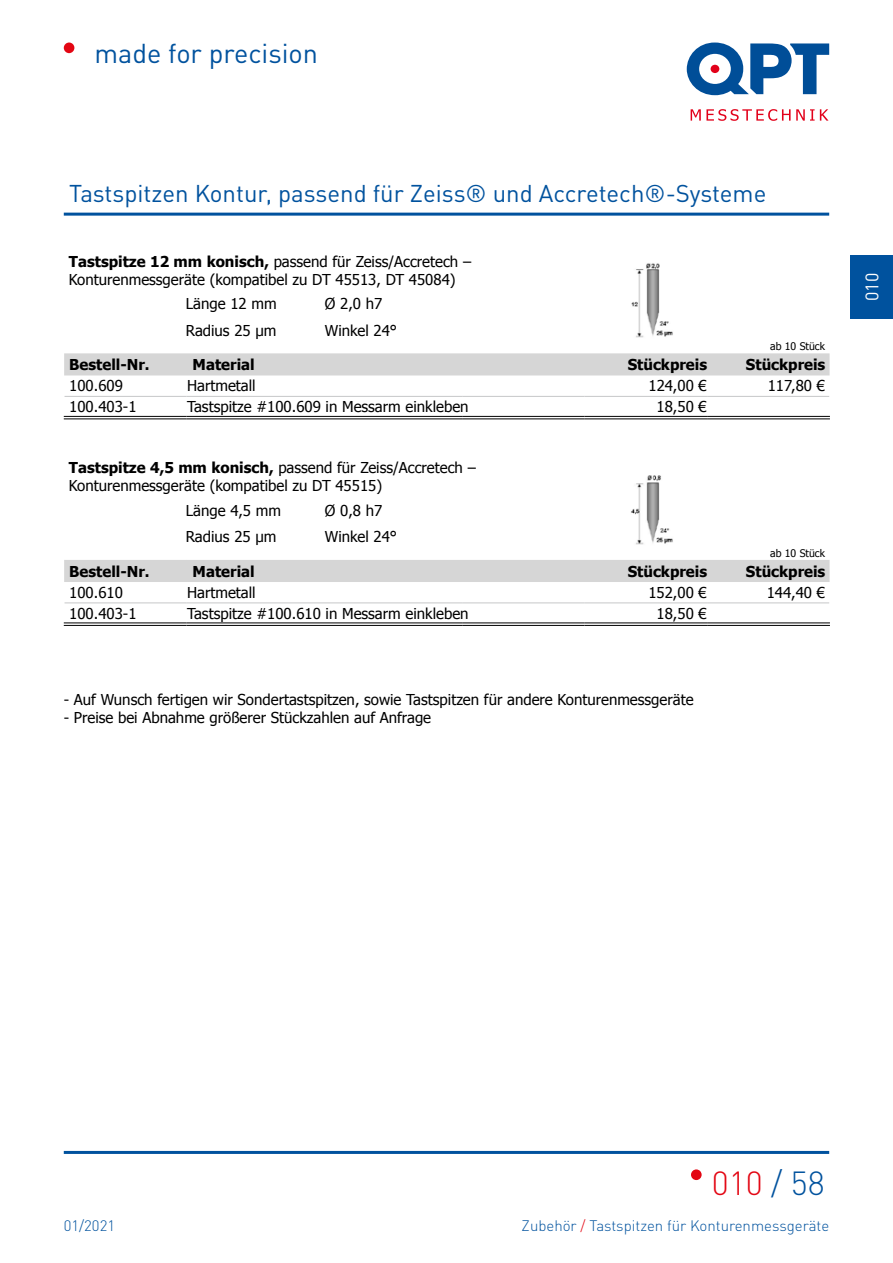
<style>
.page{position:relative;width:893px;height:1263px;background:#fff}
.page>*{position:absolute;margin:0;border:0;box-sizing:border-box;transform-origin:0 0}
.t1{font:300 33px "DINOT";color:#e30613}
.t2{font:27px "DINOT";color:#00529e}
.t3{font:24px "DINOT";color:#00529e}
.t4{font:18px "DINOT";color:#fff}
.t5{font:15px/26.5px "Tahoma";color:#000}
.t6{font:700 15px "Tahoma";color:#000}
.t7{font:300 15px "DINOT";color:#00529e}
.t8{font:10.5px "Tahoma";color:#000}
.s1{font-weight:700}
.s2{color:#00529e}
.s3{color:#e30613}
</style>
<div class="page">
<hr style="left:64px;top:1151px;width:765px;height:3px;background:#00529e">
<svg style="left:687px;top:43px;width:142px;height:52px"></svg>
<svg style="left:691px;top:109px;width:137px;height:12px"></svg>
<hr style="left:64px;top:213px;width:765px;height:3px;background:#00529e">
<div style="left:64px;top:43px;width:10px;height:10px;background:#e30613;border-radius:50%"></div>
<div style="left:850px;top:255px;width:43px;height:64px;background:#00529e"></div>
<div style="left:691px;top:1169px;width:11px;height:11px;background:#e30613;border-radius:50%"></div>
<div style="left:64px;top:353px;width:766px;height:22px;background:#d6d6d6"></div>
<hr style="left:65px;top:396px;width:122px;height:1px;background:#c6c7c8">
<hr style="left:187px;top:396px;width:275px;height:1px;background:#c6c7c8">
<hr style="left:462px;top:396px;width:123px;height:1px;background:#c6c7c8">
<hr style="left:585px;top:396px;width:122px;height:1px;background:#c6c7c8">
<hr style="left:707px;top:396px;width:122px;height:1px;background:#c6c7c8">
<hr style="left:64px;top:416px;width:123px;height:1px;background:#000">
<hr style="left:64px;top:419px;width:123px;height:1px;background:#000">
<hr style="left:187px;top:416px;width:275px;height:1px;background:#000">
<hr style="left:187px;top:419px;width:275px;height:1px;background:#000">
<hr style="left:462px;top:416px;width:123px;height:1px;background:#000">
<hr style="left:462px;top:419px;width:123px;height:1px;background:#000">
<hr style="left:585px;top:416px;width:122px;height:1px;background:#000">
<hr style="left:585px;top:419px;width:122px;height:1px;background:#000">
<hr style="left:707px;top:416px;width:123px;height:1px;background:#000">
<hr style="left:707px;top:419px;width:123px;height:1px;background:#000">
<div style="left:64px;top:560px;width:766px;height:22px;background:#d6d6d6"></div>
<hr style="left:65px;top:602px;width:122px;height:1px;background:#c6c7c8">
<hr style="left:187px;top:602px;width:275px;height:1px;background:#c6c7c8">
<hr style="left:462px;top:602px;width:123px;height:1px;background:#c6c7c8">
<hr style="left:585px;top:602px;width:122px;height:1px;background:#c6c7c8">
<hr style="left:707px;top:602px;width:122px;height:1px;background:#c6c7c8">
<hr style="left:64px;top:623px;width:123px;height:1px;background:#000">
<hr style="left:64px;top:625px;width:123px;height:1px;background:#000">
<hr style="left:187px;top:623px;width:275px;height:1px;background:#000">
<hr style="left:187px;top:625px;width:275px;height:1px;background:#000">
<hr style="left:462px;top:623px;width:123px;height:1px;background:#000">
<hr style="left:462px;top:625px;width:123px;height:1px;background:#000">
<hr style="left:585px;top:623px;width:122px;height:1px;background:#000">
<hr style="left:585px;top:625px;width:122px;height:1px;background:#000">
<hr style="left:707px;top:623px;width:123px;height:1px;background:#000">
<hr style="left:707px;top:625px;width:123px;height:1px;background:#000">
<img style="left:631px;top:263px;width:42px;height:75px">
<img style="left:631px;top:475px;width:42px;height:70px">
<h2 class="t2" style="left:95px;top:37px;width:225px">made for precision</h2>
<h3 class="t3" style="left:69px;top:178px;width:699px">Tastspitzen Kontur, passend für Zeiss® und Accretech®-Systeme</h3>
<p class="t5" style="left:69px;top:251px;width:404px;line-height:18px"><span class="s1">Tastspitze 12 mm konisch,</span> passend für Zeiss/Accretech –<br>Konturenmessgeräte (kompatibel zu DT 45513, DT 45084)</p>
<p class="t5" style="left:186px;top:290px;width:92px">Länge 12 mm<br>Radius 25 µm</p>
<p class="t5" style="left:325px;top:290px;width:74px">Ø 2,0 h7<br>Winkel 24°</p>
<p class="t6" style="left:69px;top:354px;width:82px">Bestell-Nr.</p>
<p class="t6" style="left:193px;top:354px;width:64px">Material</p>
<p class="t6" style="left:628px;top:354px;width:81px">Stückpreis</p>
<p class="t6" style="left:746px;top:354px;width:81px">Stückpreis</p>
<p class="t5" style="left:69px;top:372px;width:55px">100.609</p>
<p class="t5" style="left:187px;top:372px;width:70px">Hartmetall</p>
<p class="t5" style="left:648px;top:372px;width:60px">124,00 €</p>
<p class="t5" style="left:768px;top:372px;width:59px">117,80 €</p>
<p class="t5" style="left:69px;top:393px;width:69px">100.403-1</p>
<p class="t5" style="left:187px;top:393px;width:283px">Tastspitze #100.609 in Messarm einkleben</p>
<p class="t5" style="left:657px;top:393px;width:52px">18,50 €</p>
<p class="t8" style="left:770px;top:339px;width:56px">ab 10 Stück</p>
<p class="t5" style="left:69px;top:458px;width:408px;line-height:18px"><span class="s1">Tastspitze 4,5 mm konisch,</span> passend für Zeiss/Accretech –<br>Konturenmessgeräte (kompatibel zu DT 45515)</p>
<p class="t5" style="left:186px;top:496px;width:97px">Länge 4,5 mm<br>Radius 25 µm</p>
<p class="t5" style="left:325px;top:496px;width:74px">Ø 0,8 h7<br>Winkel 24°</p>
<p class="t6" style="left:69px;top:561px;width:82px">Bestell-Nr.</p>
<p class="t6" style="left:193px;top:561px;width:64px">Material</p>
<p class="t6" style="left:628px;top:561px;width:81px">Stückpreis</p>
<p class="t6" style="left:746px;top:561px;width:81px">Stückpreis</p>
<p class="t5" style="left:69px;top:579px;width:55px">100.610</p>
<p class="t5" style="left:187px;top:579px;width:70px">Hartmetall</p>
<p class="t5" style="left:648px;top:579px;width:60px">152,00 €</p>
<p class="t5" style="left:767px;top:579px;width:60px">144,40 €</p>
<p class="t5" style="left:69px;top:599px;width:69px">100.403-1</p>
<p class="t5" style="left:187px;top:599px;width:283px">Tastspitze #100.610 in Messarm einkleben</p>
<p class="t5" style="left:657px;top:599px;width:52px">18,50 €</p>
<p class="t8" style="left:770px;top:546px;width:56px">ab 10 Stück</p>
<p class="t5" style="left:64px;top:685px;width:631px">- Auf Wunsch fertigen wir Sondertastspitzen, sowie Tastspitzen für andere Konturenmessgeräte</p>
<p class="t5" style="left:64px;top:703px;width:369px">- Preise bei Abnahme größerer Stückzahlen auf Anfrage</p>
<p class="t4" style="left:861px;top:301px;width:30px;rotate:-90deg">010</p>
<h1 class="t1" style="left:712px;top:1162px;width:114px">010 <span class="s2">/ 58</span></h1>
<p class="t7" style="left:64px;top:1216px;width:53px">01/2021</p>
<p class="t7" style="left:522px;top:1216px;width:309px">Zubehör <span class="s3">/</span> Tastspitzen für Konturenmessgeräte</p>
</div>
